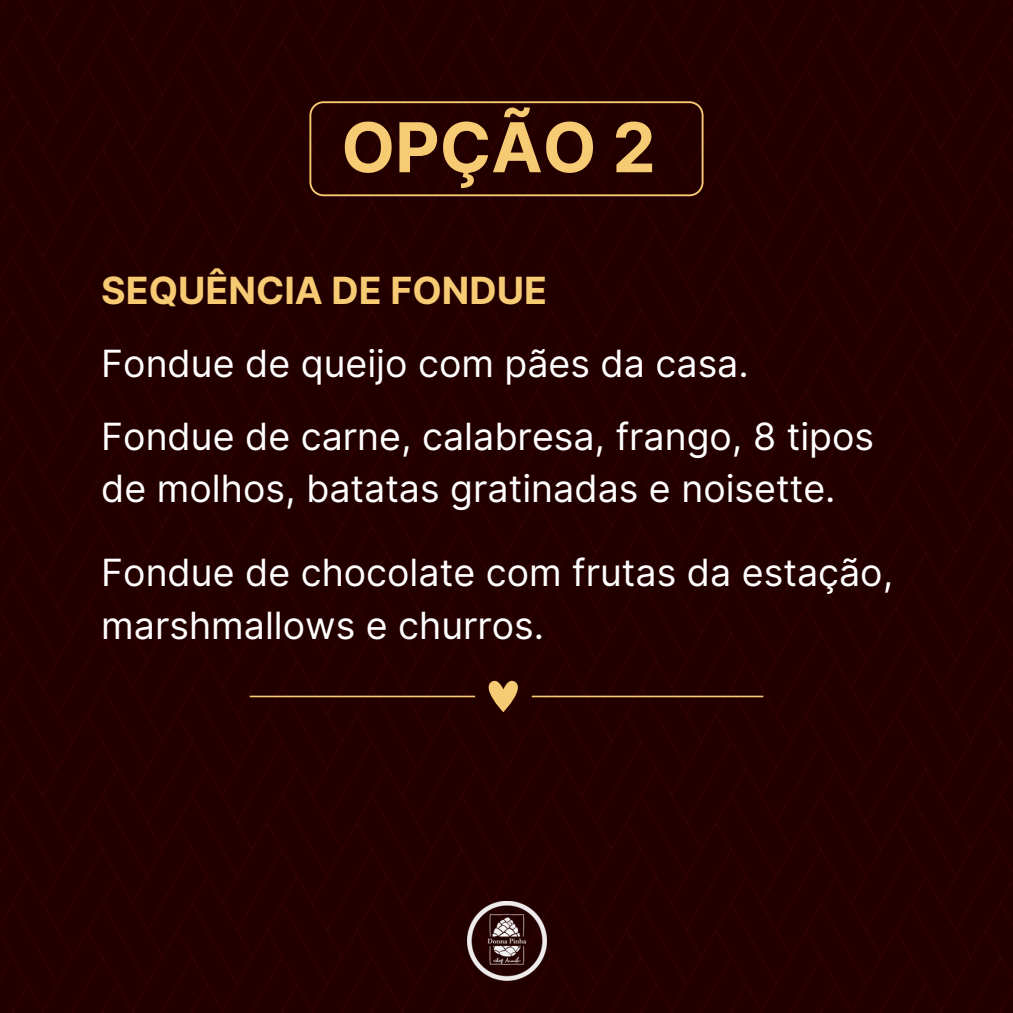
<style>
.page{position:relative;width:1013px;height:1013px;background:#fff}
.page>*{position:absolute;margin:0;border:0;box-sizing:border-box;transform-origin:0 0}
.t1{font:700 68.75px "Inter";color:#f7cb73}
.t2{font:37.5px/52.5px "Inter";color:#fff}
.t3{font:700 37.5px "Inter";color:#f7cb73}
</style>
<div class="page">
<div style="left:0;top:0;width:1012px;height:1012px;background:#230000"></div>
<svg style="left:309px;top:101px;width:394px;height:95px"></svg>
<svg style="left:250px;top:695px;width:225px;height:2px"></svg>
<svg style="left:531px;top:695px;width:232px;height:2px"></svg>
<svg style="left:481px;top:677px;width:44px;height:35px"></svg>
<img style="left:467px;top:901px;width:79px;height:79px">
<h1 class="t1" style="left:341px;top:106px;width:316px">OPÇÃO 2</h1>
<h2 class="t3" style="left:101px;top:268px;width:447px">SEQUÊNCIA DE FONDUE</h2>
<p class="t2" style="left:101px;top:337px;width:649px">Fondue de queijo com pães da casa.</p>
<p class="t2" style="left:101px;top:410px;width:774px">Fondue de carne, calabresa, frango, 8 tipos de molhos, batatas gratinadas e noisette.</p>
<p class="t2" style="left:101px;top:546px;width:793px">Fondue de chocolate com frutas da estação, marshmallows e churros.</p>
</div>
